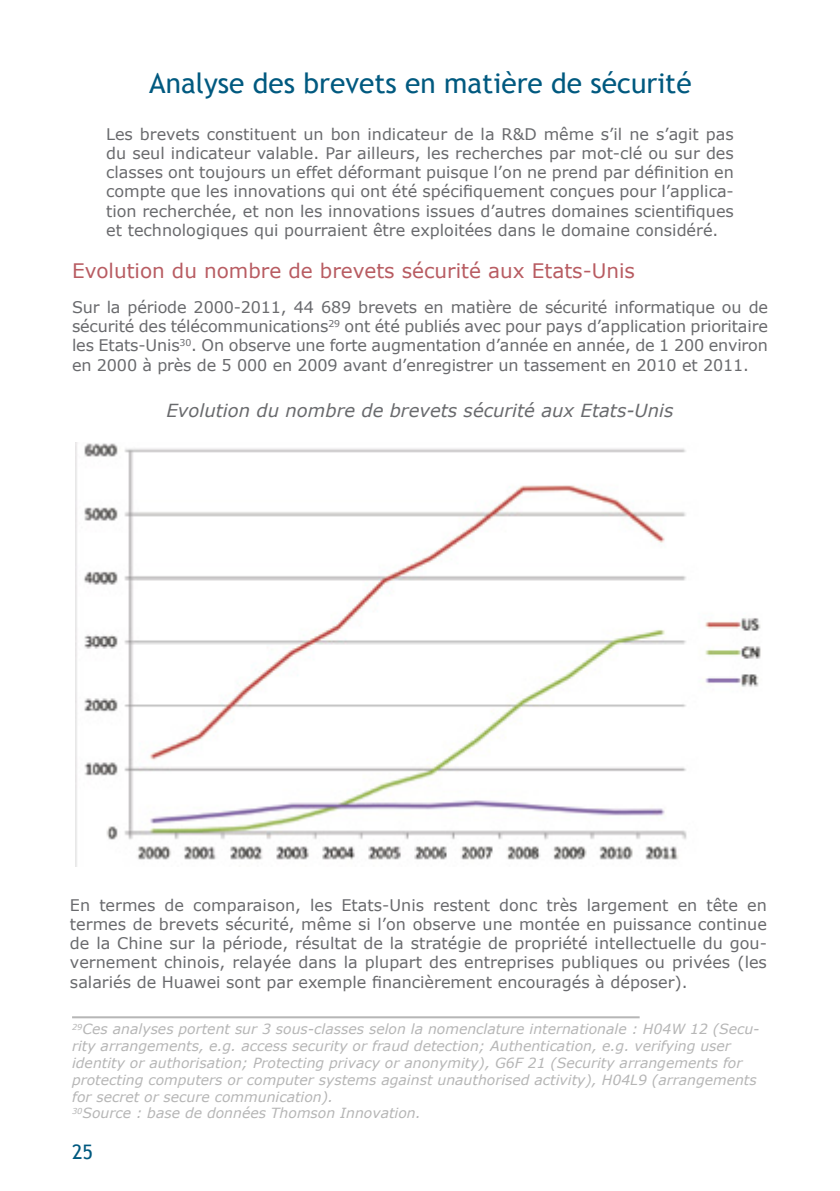
<style>
.page{position:relative;width:840px;height:1191px;background:#fff}
.page>*{position:absolute;margin:0;border:0;box-sizing:border-box;transform-origin:0 0}
.t1{font:28px "Trebuchet MS";color:#00597f}
.t2{font:20px "Verdana";color:#b85c62}
.t3{font:20px "Trebuchet MS";color:#00597f}
.t4{font:italic 18px "Verdana";color:#696a6d}
.t5{font:16px/19.2px "Verdana";color:#696a6d;text-align:justify}
.t6{font:italic 14px/16.8px "Verdana";color:#b6b6b6}
</style>
<div class="page">
<img style="left:75px;top:442px;width:686px;height:424px">
<hr style="left:72px;top:1016px;width:567px;height:2px;background:#b6b6b6">
<h1 class="t1" style="left:149px;top:67px;width:543px">Analyse des brevets en matière de sécurité</h1>
<p class="t5" style="left:106px;top:124px;width:629px">Les brevets constituent un bon indicateur de la R&amp;D même s’il ne s’agit pas du seul indicateur valable. Par ailleurs, les recherches par mot-clé ou sur des classes ont toujours un effet déformant puisque l’on ne prend par définition en compte que les innovations qui ont été spécifiquement conçues pour l’applica&shy;tion recherchée, et non les innovations issues d’autres domaines scientifiques et technologiques qui pourraient être exploitées dans le domaine considéré.</p>
<p class="t2" style="left:72px;top:257px;width:564px">Evolution du nombre de brevets sécurité aux Etats-Unis</p>
<p class="t5" style="left:72px;top:297px;width:697px">Sur la période 2000-2011, 44 689 brevets en matière de sécurité informatique ou de sécurité des télécommunications<sup>29</sup> ont été publiés avec pour pays d’application prioritaire les Etats-Unis<sup>30</sup>. On observe une forte augmentation d’année en année, de 1 200 environ en 2000 à près de 5 000 en 2009 avant d’enregistrer un tassement en 2010 et 2011.</p>
<p class="t4" style="left:166px;top:398px;width:508px">Evolution du nombre de brevets sécurité aux Etats-Unis</p>
<p class="t5" style="left:70px;top:895px;width:698px">En termes de comparaison, les Etats-Unis restent donc très largement en tête en termes de brevets sécurité, même si l’on observe une montée en puissance continue de la Chine sur la période, résultat de la stratégie de propriété intellectuelle du gou&shy;vernement chinois, relayée dans la plupart des entreprises publiques ou privées (les salariés de Huawei sont par exemple financièrement encouragés à déposer).</p>
<p class="t6" style="left:72px;top:1020px;width:688px"><sup>29</sup>Ces analyses portent sur 3 sous-classes selon la nomenclature internationale : H04W 12 (Secu&shy;rity arrangements, e.g. access security or fraud detection; Authentication, e.g. verifying user identity or authorisation; Protecting privacy or anonymity), G6F 21 (Security arrangements for protecting computers or computer systems against unauthorised activity), H04L9 (arrangements for secret or secure communication).<br><sup>30</sup>Source : base de données Thomson Innovation.</p>
<p class="t3" style="left:72px;top:1140px;width:22px">25</p>
</div>
